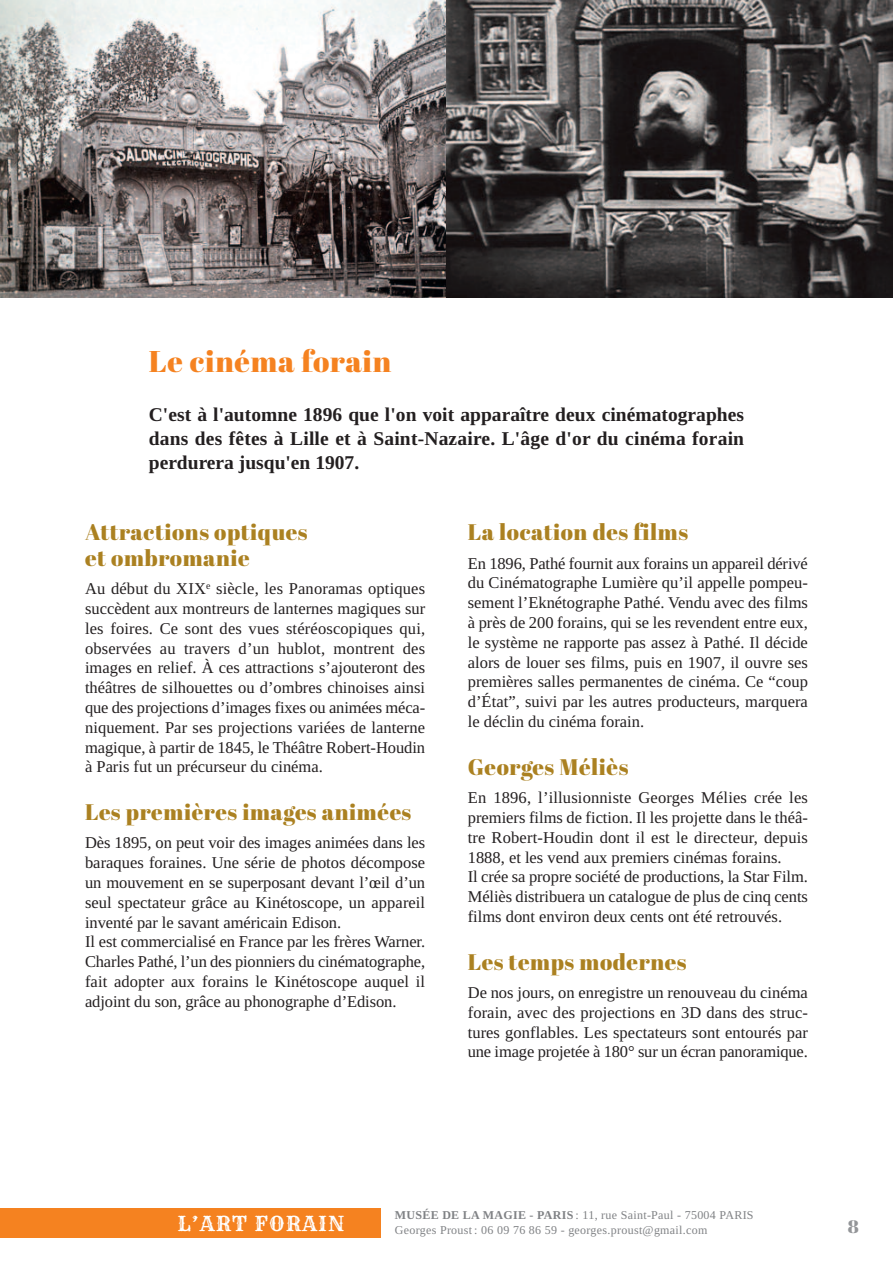
<style>
.page{position:relative;width:893px;height:1263px;background:#fff}
.page>*{position:absolute;margin:0;border:0;box-sizing:border-box;transform-origin:0 0}
.t1{font:30px "Abril Fatface";letter-spacing:.025em;color:#f58220}
.t2{font:22.5px/25.5px "Abril Fatface";letter-spacing:.025em;color:#ab8121}
.t3{font:20.25px "Rye";letter-spacing:.06em;color:#fff}
.t4{font:700 19.5px/24px "Tinos";letter-spacing:.01em;color:#231f20;text-align:justify}
.t5{font:18px "Abril Fatface";color:#939598}
.t6{font:16.5px/19.8px "Tinos";color:#231f20;text-align:justify}
.t7{font:12px "Tinos";letter-spacing:.025em;color:#808285}
.s1{font-weight:700}
</style>
<div class="page">
<img style="left:0;top:0;width:446px;height:298px">
<img style="left:446px;top:0;width:447px;height:298px">
<div style="left:0;top:1208px;width:381px;height:29px;background:#f58220"></div>
<h1 class="t1" style="left:149px;top:340px;width:244px">Le cinéma forain</h1>
<p class="t4" style="left:149px;top:403px;width:597px">C'est à l'automne 1896 que l'on voit apparaître deux cinématographes dans des fêtes à Lille et à Saint-Nazaire. L'âge d'or du cinéma forain perdurera jusqu'en 1907.</p>
<h2 class="t2" style="left:85px;top:519px;width:224px">Attractions optiques et ombromanie</h2>
<p class="t6" style="left:85px;top:579px;width:342px">Au début du XIX<sup>e</sup> siècle, les Panoramas optiques succèdent aux montreurs de lanternes magiques sur les foires. Ce sont des vues stéréoscopiques qui, observées au travers d’un hublot, montrent des images en relief. À ces attractions s’ajouteront des théâtres de silhouettes ou d’ombres chinoises ainsi que des projections d’images fixes ou animées méca&shy;niquement. Par ses projections variées de lanterne magique, à partir de 1845, le Théâtre Robert-Houdin à Paris fut un précurseur du cinéma.</p>
<h2 class="t2" style="left:85px;top:799px;width:328px">Les premières images animées</h2>
<p class="t6" style="left:85px;top:833px;width:342px;text-align:left">Dès 1895, on peut voir des images animées dans les baraques foraines. Une série de photos décompose un mouvement en se superposant devant l’œil d’un seul spectateur grâce au Kinétoscope, un appareil inventé par le savant américain Edison.<br>Il est commercialisé en France par les frères Warner.<br>Charles Pathé, l’un des pionniers du cinématographe, fait adopter aux forains le Kinétoscope auquel il adjoint du son, grâce au phonographe d’Edison.</p>
<h2 class="t2" style="left:468px;top:519px;width:222px">La location des films</h2>
<p class="t6" style="left:468px;top:553px;width:342px">En 1896, Pathé fournit aux forains un appareil dérivé du Cinématographe Lumière qu’il appelle pompeu&shy;sement l’Eknétographe Pathé. Vendu avec des films à près de 200 forains, qui se les revendent entre eux, le système ne rapporte pas assez à Pathé. Il décide alors de louer ses films, puis en 1907, il ouvre ses premières salles permanentes de cinéma. Ce “coup d’État”, suivi par les autres producteurs, marquera le déclin du cinéma forain.</p>
<h2 class="t2" style="left:468px;top:753px;width:162px">Georges Méliès</h2>
<p class="t6" style="left:468px;top:787px;width:342px;text-align:left">En 1896, l’illusionniste Georges Mélies crée les premiers films de fiction. Il les projette dans le théâ&shy;tre Robert-Houdin dont il est le directeur, depuis 1888, et les vend aux premiers cinémas forains.<br>Il crée sa propre société de productions, la Star Film.<br>Méliès distribuera un catalogue de plus de cinq cents films dont environ deux cents ont été retrouvés.</p>
<h2 class="t2" style="left:468px;top:948px;width:220px">Les temps modernes</h2>
<p class="t6" style="left:468px;top:982px;width:342px">De nos jours, on enregistre un renouveau du cinéma forain, avec des projections en 3D dans des struc&shy;tures gonflables. Les spectateurs sont entourés par une image projetée à 180° sur un écran panoramique.</p>
<p class="t7" style="left:395px;top:1208px;width:360px"><span class="s1">MUSÉE DE LA MAGIE - PARIS</span> : 11, rue Saint-Paul - 75004 PARIS</p>
<p class="t3" style="left:177px;top:1212px;width:169px">L’ART FORAIN</p>
<p class="t7" style="left:395px;top:1222px;width:314px">Georges Proust : 06 09 76 86 59 - georges.proust@gmail.com</p>
<p class="t5" style="left:848px;top:1214px;width:12px">8</p>
</div>
